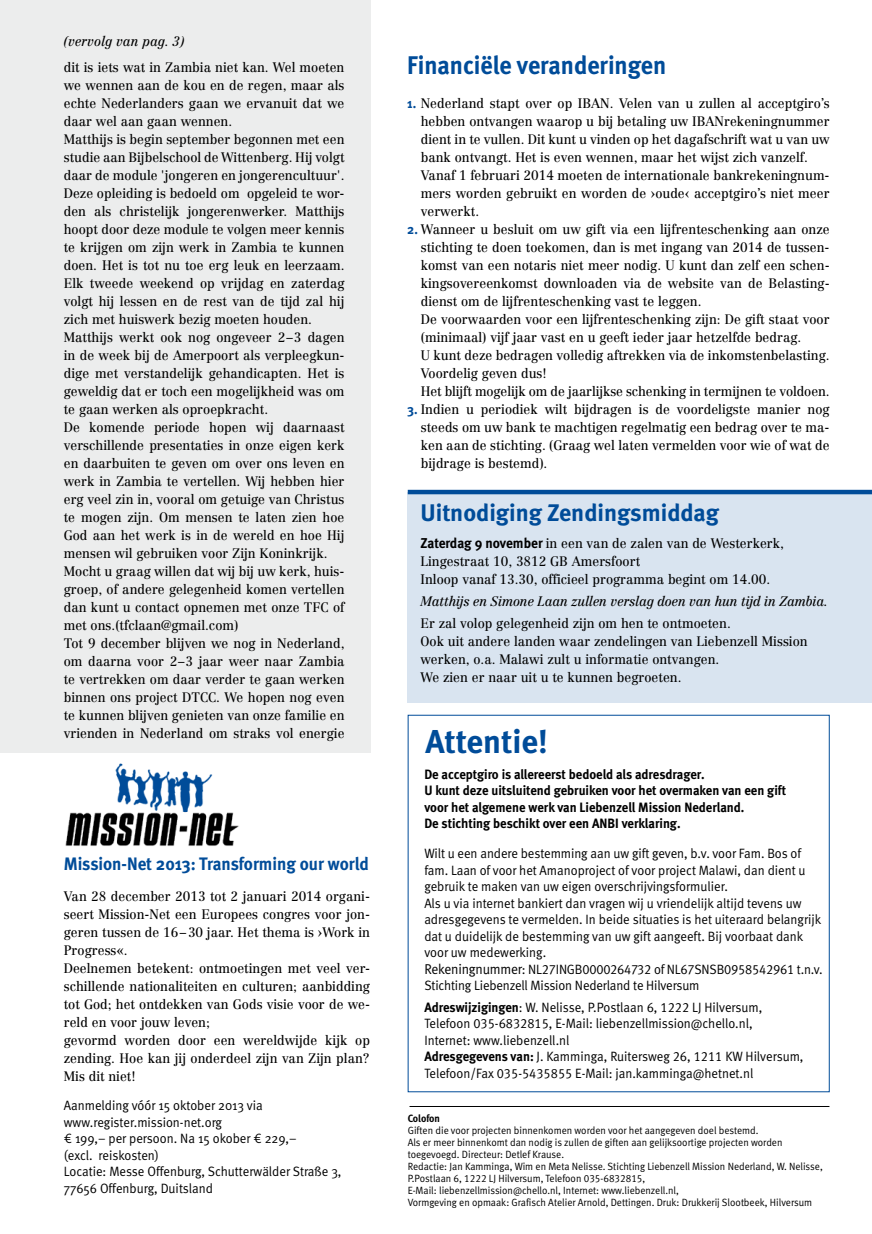
<style>
.page{position:relative;width:872px;height:1234px;background:#fff}
.page>*{position:absolute;margin:0;border:0;box-sizing:border-box;transform-origin:0 0}
.t1{font:33px "Meta Bold LF";color:#004c99}
.t2{font:700 25.5px "Meta";color:#004c99;scale:.95 1}
.t3{font:700 24px "Meta";color:#004c99}
.t4{font:700 18px "Meta";color:#004c99;scale:.95 1}
.t5{font:13.5px/18px "Centennial";color:#000;scale:.95 1}
.t6{font:13.5px/16.5px "Meta Normal LF";letter-spacing:-.005em;color:#000;scale:.95 1}
.t7{font:13.5px/16.5px "Meta Normal";color:#000;scale:.95 1}
.t8{font:13.5px/16.5px "Meta Bold LF";color:#000;scale:.95 1}
.t9{font:italic 13.5px "Centennial";letter-spacing:-.015em;color:#000;scale:.95 1}
.t10{font:10.5px/12px "Meta Normal LF";color:#000;scale:.95 1}
.t11{font:10.5px "Meta Bold LF";letter-spacing:-.005em;color:#000;scale:.95 1}
.s1{font-family:"Meta";font-weight:700;color:#004c99}
.s2{font-family:"Meta";font-weight:700;font-size:14.25px}
.s3{font-size:14.25px}
.s4{font-family:"Meta Bold LF"}
.s5{font-family:"Meta Normal LF"}
</style>
<div class="page">
<div style="left:0;top:0;width:370px;height:752px;background:#eceded"></div>
<div style="left:408px;top:492px;width:464px;height:210px;background:#d9e4f0"></div>
<div style="left:408px;top:489px;width:464px;height:5px;background:#004c99"></div>
<hr style="left:409px;top:1105px;width:420px;height:1px;background:#000">
<img style="left:65px;top:763px;width:174px;height:83px">
<p class="t9" style="left:64px;top:34px;width:128px">(vervolg van pag. 3)</p>
<p class="t5" style="left:64px;top:58px;width:297px">dit is iets wat in Zambia niet kan. Wel moeten we wennen aan de kou en de regen, maar als echte Nederlanders gaan we ervanuit dat we daar wel aan gaan wennen.<br>Matthijs is begin september begonnen met een studie aan Bijbelschool de Wittenberg. Hij volgt daar de module 'jongeren en jongerencultuur'.<br>Deze opleiding is bedoeld om opgeleid te wor&shy;den als christelijk jongerenwerker. Matthijs hoopt door deze module te volgen meer kennis te krijgen om zijn werk in Zambia te kunnen doen. Het is tot nu toe erg leuk en leerzaam.<br>Elk tweede weekend op vrijdag en zaterdag volgt hij lessen en de rest van de tijd zal hij zich met huiswerk bezig moeten houden.<br>Matthijs werkt ook nog ongeveer 2–3 dagen in de week bij de Amerpoort als verpleegkun&shy;dige met verstandelijk gehandicapten. Het is geweldig dat er toch een mogelijkheid was om te gaan werken als oproepkracht.<br>De komende periode hopen wij daarnaast verschillende presentaties in onze eigen kerk en daarbuiten te geven om over ons leven en werk in Zambia te vertellen. Wij hebben hier erg veel zin in, vooral om getuige van Christus te mogen zijn. Om mensen te laten zien hoe God aan het werk is in de wereld en hoe Hij mensen wil gebruiken voor Zijn Koninkrijk.<br>Mocht u graag willen dat wij bij uw kerk, huis&shy;groep, of andere gelegenheid komen vertellen dan kunt u contact opnemen met onze TFC of met ons.(tfclaan@gmail.com)<br>Tot 9 december blijven we nog in Nederland, om daarna voor 2–3 jaar weer naar Zambia te vertrekken om daar verder te gaan werken binnen ons project DTCC. We hopen nog even te kunnen blijven genieten van onze familie en vrienden in Nederland om straks vol energie</p>
<h3 class="t4" style="left:64px;top:852px;width:323px">Mission-Net 2013: Transforming our world</h3>
<p class="t5" style="left:64px;top:886px;width:324px">Van 28 december 2013 tot 2 januari 2014 organi&shy;seert Mission-Net een Europees congres voor jon&shy;geren tussen de 16–30 jaar. Het thema is ›Work in Progress«.<br>Deelnemen betekent: ontmoetingen met veel ver&shy;schillende nationaliteiten en culturen; aanbidding tot God; het ontdekken van Gods visie voor de we&shy;reld en voor jouw leven;<br>gevormd worden door een wereldwijde kijk op zending. Hoe kan jij onderdeel zijn van Zijn plan?<br>Mis dit niet!</p>
<p class="t7" style="left:64px;top:1096px;width:294px">Aanmelding vóór 15 oktober 2013 via www.register.mission-net.org<br>€ 199,– per persoon. Na 15 okober € 229,–<br>(excl. reiskosten)<br>Locatie: Messe Offenburg, Schutterwälder Straße 3, 77656 Offenburg, Duitsland</p>
<h2 class="t2" style="left:407px;top:50px;width:274px">Financiële veranderingen</h2>
<p class="t5" style="left:421px;top:94px;width:432px;text-indent:-14px"><span class="s1">1.</span> Nederland stapt over op IBAN. Velen van u zullen al acceptgiro’s hebben ontvangen waarop u bij betaling uw IBANrekeningnummer dient in te vullen. Dit kunt u vinden op het dagafschrift wat u van uw bank ontvangt. Het is even wennen, maar het wijst zich vanzelf.<br>Vanaf 1 februari 2014 moeten de internationale bankrekeningnum&shy;mers worden gebruikt en worden de ›oude‹ acceptgiro’s niet meer verwerkt.</p>
<p class="t5" style="left:421px;top:220px;width:432px;text-indent:-14px"><span class="s1">2.</span> Wanneer u besluit om uw gift via een lijfrenteschenking aan onze stichting te doen toekomen, dan is met ingang van 2014 de tussen&shy;komst van een notaris niet meer nodig. U kunt dan zelf een schen&shy;kingsovereenkomst downloaden via de website van de Belasting&shy;dienst om de lijfrenteschenking vast te leggen.<br>De voorwaarden voor een lijfrenteschenking zijn: De gift staat voor (minimaal) vijf jaar vast en u geeft ieder jaar hetzelfde bedrag.<br>U kunt deze bedragen volledig aftrekken via de inkomstenbelasting.<br>Voordelig geven dus!<br>Het blijft mogelijk om de jaarlijkse schenking in termijnen te voldoen.</p>
<p class="t5" style="left:421px;top:400px;width:432px;text-align:justify;text-indent:-14px"><span class="s1">3.</span> Indien u periodiek wilt bijdragen is de voordeligste manier nog steeds om uw bank te machtigen regelmatig een bedrag over te ma&shy;ken aan de stichting. (Graag wel laten vermelden voor wie of wat de bijdrage is bestemd).</p>
<h3 class="t3" style="left:420px;top:498px;width:300px">Uitnodiging Zendingsmiddag</h3>
<p class="t5" style="left:420px;top:534px;width:384px"><span class="s2">Zaterdag 9 november</span> in een van de zalen van de Westerkerk,<br>Lingestraat 10, 3812 GB Amersfoort<br>Inloop vanaf 13.30, officieel programma begint om 14.00.</p>
<p class="t9" style="left:420px;top:593px;width:430px">Matthijs en Simone Laan zullen verslag doen van hun tijd in Zambia.</p>
<p class="t5" style="left:420px;top:614px;width:409px">Er zal volop gelegenheid zijn om hen te ontmoeten.<br>Ook uit andere landen waar zendelingen van Liebenzell Mission werken, o.a. Malawi zult u informatie ontvangen.<br>We zien er naar uit u te kunnen begroeten.</p>
<h1 class="t1" style="left:425px;top:721px;width:124px">Attentie!</h1>
<p class="t8" style="left:424px;top:765px;width:382px">De acceptgiro is allereerst bedoeld als adresdrager.<br>U kunt deze uitsluitend gebruiken voor het overmaken van een gift voor het algemene werk van Liebenzell Mission Nederland.<br>De stichting beschikt over een ANBI verklaring.</p>
<p class="t6" style="left:424px;top:844px;width:421px">Wilt u een andere bestemming aan uw gift geven, b.v. voor Fam. Bos of fam. Laan of voor het Amanoproject of voor project Malawi, dan dient u gebruik te maken van uw eigen overschrijvingsformulier.<br>Als u via internet bankiert dan vragen wij u vriendelijk altijd tevens uw adresgegevens te vermelden. In beide situaties is het uiteraard belangrijk dat u duidelijk de bestemming van uw gift aangeeft. Bij voorbaat dank voor uw medewerking.<br><span class="s3">Rekeningnummer</span>: NL27INGB0000264732 of NL67SNSB0958542961 t.n.v.<br>Stichting Liebenzell Mission Nederland te Hilversum</p>
<p class="t6" style="left:424px;top:998px;width:401px"><span class="s4">Adreswijzigingen</span>: W. Nelisse, P.Postlaan 6, 1222 LJ Hilversum, Telefoon 035-6832815, E-Mail: liebenzellmission@chello.nl,<br>Internet: www.liebenzell.nl<br><span class="s4">Adresgegevens van:</span> J. Kamminga, Ruitersweg 26, 1211 KW Hilversum,</p>
<p class="t7" style="left:424px;top:1064px;width:348px"><span class="s5">Telefoon/Fax 035-5435855</span> E-Mail: jan.kamminga@hetnet.nl</p>
<p class="t11" style="left:408px;top:1111px;width:35px">Colofon</p>
<p class="t10" style="left:408px;top:1123px;width:438px">Giften die voor projecten binnenkomen worden voor het aangegeven doel bestemd.<br>Als er meer binnenkomt dan nodig is zullen de giften aan gelijksoortige projecten worden toegevoegd. Directeur: Detlef Krause.<br>Redactie: Jan Kamminga, Wim en Meta Nelisse. Stichting Liebenzell Mission Nederland, W. Nelisse, P.Postlaan 6, 1222 LJ Hilversum, Telefoon 035-6832815,<br>E-Mail: liebenzellmission@chello.nl, Internet: www.liebenzell.nl,<br>Vormgeving en opmaak: Grafisch Atelier Arnold, Dettingen. Druk: Drukkerij Slootbeek, Hilversum</p>
</div>
